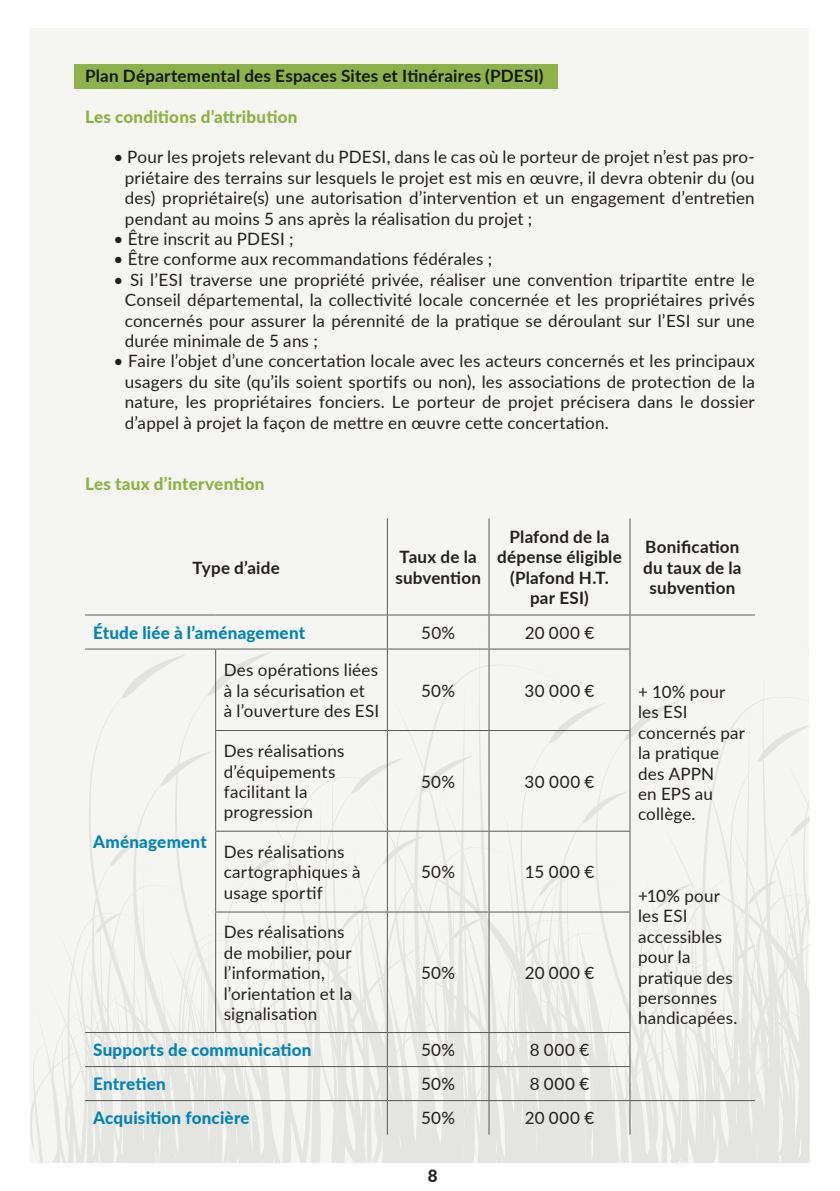
<style>
.page{position:relative;width:840px;height:1191px;background:#fff}
.page>*{position:absolute;margin:0;border:0;box-sizing:border-box;transform-origin:0 0}
.t1{font:17px/20.4px "Lato";letter-spacing:.015em;color:#231f20}
.t2{font:700 17px/20.4px "Lato";letter-spacing:.015em;color:#231f20;text-align:center}
.t3{font:800 17px "Lato";letter-spacing:.015em;color:#0083b7}
.t4{font:800 17px "Lato";letter-spacing:.015em;color:#87b43f}
.t5{font:800 17px "Lato";color:#231f20}
</style>
<div class="page">
<div style="left:30px;top:28px;width:779px;height:1134px;background:#f5f5f1"></div>
<svg style="left:30px;top:621px;width:779px;height:541px"></svg>
<hr style="left:386px;top:518px;width:1px;height:96px;background:#57585a">
<hr style="left:488px;top:518px;width:1px;height:96px;background:#57585a">
<hr style="left:629px;top:518px;width:1px;height:96px;background:#57585a">
<hr style="left:85px;top:614px;width:130px;height:1px;background:#57585a">
<hr style="left:215px;top:614px;width:172px;height:1px;background:#57585a">
<hr style="left:387px;top:614px;width:101px;height:1px;background:#57585a">
<hr style="left:386px;top:615px;width:1px;height:33px;background:#57585a">
<hr style="left:488px;top:614px;width:141px;height:1px;background:#57585a">
<hr style="left:488px;top:615px;width:1px;height:33px;background:#57585a">
<hr style="left:629px;top:614px;width:125px;height:1px;background:#57585a">
<hr style="left:629px;top:615px;width:1px;height:33px;background:#57585a">
<hr style="left:85px;top:648px;width:130px;height:1px;background:#57585a">
<hr style="left:215px;top:648px;width:172px;height:1px;background:#57585a">
<hr style="left:215px;top:649px;width:1px;height:81px;background:#57585a">
<hr style="left:387px;top:648px;width:101px;height:1px;background:#57585a">
<hr style="left:386px;top:649px;width:1px;height:81px;background:#57585a">
<hr style="left:488px;top:648px;width:142px;height:1px;background:#57585a">
<hr style="left:488px;top:649px;width:1px;height:81px;background:#57585a">
<hr style="left:629px;top:649px;width:1px;height:81px;background:#57585a">
<hr style="left:215px;top:730px;width:172px;height:1px;background:#57585a">
<hr style="left:215px;top:731px;width:1px;height:99px;background:#57585a">
<hr style="left:387px;top:730px;width:101px;height:1px;background:#57585a">
<hr style="left:386px;top:731px;width:1px;height:99px;background:#57585a">
<hr style="left:488px;top:730px;width:142px;height:1px;background:#57585a">
<hr style="left:488px;top:731px;width:1px;height:99px;background:#57585a">
<hr style="left:629px;top:731px;width:1px;height:99px;background:#57585a">
<hr style="left:215px;top:830px;width:172px;height:1px;background:#57585a">
<hr style="left:215px;top:831px;width:1px;height:80px;background:#57585a">
<hr style="left:387px;top:830px;width:101px;height:1px;background:#57585a">
<hr style="left:386px;top:831px;width:1px;height:80px;background:#57585a">
<hr style="left:488px;top:830px;width:142px;height:1px;background:#57585a">
<hr style="left:488px;top:831px;width:1px;height:80px;background:#57585a">
<hr style="left:629px;top:831px;width:1px;height:80px;background:#57585a">
<hr style="left:215px;top:911px;width:172px;height:1px;background:#57585a">
<hr style="left:215px;top:912px;width:1px;height:120px;background:#57585a">
<hr style="left:387px;top:911px;width:101px;height:1px;background:#57585a">
<hr style="left:386px;top:912px;width:1px;height:120px;background:#57585a">
<hr style="left:488px;top:911px;width:142px;height:1px;background:#57585a">
<hr style="left:488px;top:912px;width:1px;height:120px;background:#57585a">
<hr style="left:629px;top:912px;width:1px;height:120px;background:#57585a">
<hr style="left:85px;top:1032px;width:130px;height:1px;background:#57585a">
<hr style="left:215px;top:1032px;width:172px;height:1px;background:#57585a">
<hr style="left:387px;top:1032px;width:101px;height:1px;background:#57585a">
<hr style="left:386px;top:1033px;width:1px;height:33px;background:#57585a">
<hr style="left:488px;top:1032px;width:142px;height:1px;background:#57585a">
<hr style="left:488px;top:1033px;width:1px;height:33px;background:#57585a">
<hr style="left:629px;top:1033px;width:1px;height:33px;background:#57585a">
<hr style="left:85px;top:1066px;width:130px;height:1px;background:#57585a">
<hr style="left:215px;top:1066px;width:172px;height:1px;background:#57585a">
<hr style="left:387px;top:1066px;width:101px;height:1px;background:#57585a">
<hr style="left:386px;top:1067px;width:1px;height:33px;background:#57585a">
<hr style="left:488px;top:1066px;width:142px;height:1px;background:#57585a">
<hr style="left:488px;top:1067px;width:1px;height:33px;background:#57585a">
<hr style="left:629px;top:1067px;width:1px;height:33px;background:#57585a">
<hr style="left:85px;top:1100px;width:130px;height:1px;background:#57585a">
<hr style="left:215px;top:1100px;width:172px;height:1px;background:#57585a">
<hr style="left:387px;top:1100px;width:101px;height:1px;background:#57585a">
<hr style="left:386px;top:1101px;width:1px;height:33px;background:#57585a">
<hr style="left:488px;top:1100px;width:141px;height:1px;background:#57585a">
<hr style="left:488px;top:1101px;width:1px;height:33px;background:#57585a">
<hr style="left:629px;top:1100px;width:125px;height:1px;background:#57585a">
<hr style="left:629px;top:1101px;width:1px;height:33px;background:#57585a">
<div style="left:74px;top:65px;width:483px;height:24px;background:#8cb249"></div>
<p class="t2" style="left:85px;top:65px;width:459px">Plan Départemental des Espaces Sites et Itinéraires (PDESI)</p>
<p class="t4" style="left:85px;top:104px;width:214px">Les conditions d’attribution</p>
<p class="t1" style="left:125px;top:146px;width:631px;text-align:justify;text-indent:-11px">• Pour les projets relevant du PDESI, dans le cas où le porteur de projet n’est pas pro&shy;priétaire des terrains sur lesquels le projet est mis en œuvre, il devra obtenir du (ou des) propriétaire(s) une autorisation d’intervention et un engagement d’entretien pendant au moins 5 ans après la réalisation du projet ;</p>
<p class="t1" style="left:113px;top:228px;width:181px">• Être inscrit au PDESI ;</p>
<p class="t1" style="left:113px;top:248px;width:380px">• Être conforme aux recommandations fédérales ;</p>
<p class="t1" style="left:125px;top:269px;width:631px;text-align:justify;text-indent:-11px">• Si l’ESI traverse une propriété privée, réaliser une convention tripartite entre le Conseil départemental, la collectivité locale concernée et les propriétaires privés concernés pour assurer la pérennité de la pratique se déroulant sur l’ESI sur une durée minimale de 5 ans ;</p>
<p class="t1" style="left:125px;top:350px;width:631px;text-align:justify;text-indent:-11px">• Faire l’objet d’une concertation locale avec les acteurs concernés et les principaux usagers du site (qu’ils soient sportifs ou non), les associations de protection de la nature, les propriétaires fonciers. Le porteur de projet précisera dans le dossier d’appel à projet la façon de mettre en œuvre cette concertation.</p>
<p class="t4" style="left:85px;top:471px;width:181px">Les taux d’intervention</p>
<p class="t2" style="left:192px;top:556px;width:89px">Type d’aide</p>
<p class="t2" style="left:395px;top:546px;width:87px;text-align:left">Taux de la subvention</p>
<p class="t2" style="left:497px;top:526px;width:126px">Plafond de la dépense éligible (Plafond H.T. par ESI)</p>
<p class="t2" style="left:643px;top:536px;width:100px">Bonification du taux de la subvention</p>
<p class="t3" style="left:93px;top:620px;width:213px">Étude liée à l’aménagement</p>
<p class="t1" style="left:421px;top:622px;width:35px">50%</p>
<p class="t1" style="left:524px;top:622px;width:71px">20 000 €</p>
<p class="t3" style="left:93px;top:828px;width:115px">Aménagement</p>
<p class="t1" style="left:223px;top:659px;width:157px">Des opérations liées à la sécurisation et<br>à l’ouverture des ESI</p>
<p class="t1" style="left:223px;top:740px;width:122px">Des réalisations d’équipements facilitant la progression</p>
<p class="t1" style="left:223px;top:841px;width:138px">Des réalisations cartographiques à usage sportif</p>
<p class="t1" style="left:223px;top:921px;width:130px">Des réalisations de mobilier, pour l’information, l’orientation et la signalisation</p>
<p class="t1" style="left:421px;top:679px;width:35px">50%</p>
<p class="t1" style="left:524px;top:679px;width:71px">30 000 €</p>
<p class="t1" style="left:421px;top:770px;width:35px">50%</p>
<p class="t1" style="left:524px;top:770px;width:71px">30 000 €</p>
<p class="t1" style="left:421px;top:861px;width:35px">50%</p>
<p class="t1" style="left:524px;top:861px;width:71px">15 000 €</p>
<p class="t1" style="left:421px;top:962px;width:35px">50%</p>
<p class="t1" style="left:524px;top:962px;width:71px">20 000 €</p>
<p class="t3" style="left:93px;top:1037px;width:220px">Supports de communication</p>
<p class="t1" style="left:421px;top:1039px;width:35px">50%</p>
<p class="t1" style="left:529px;top:1039px;width:61px">8 000 €</p>
<p class="t3" style="left:93px;top:1071px;width:74px">Entretien</p>
<p class="t1" style="left:421px;top:1073px;width:35px">50%</p>
<p class="t1" style="left:529px;top:1073px;width:61px">8 000 €</p>
<p class="t3" style="left:93px;top:1105px;width:158px">Acquisition foncière</p>
<p class="t1" style="left:421px;top:1107px;width:35px">50%</p>
<p class="t1" style="left:524px;top:1107px;width:71px">20 000 €</p>
<p class="t5" style="left:427px;top:1163px;width:11px">8</p>
<p class="t1" style="left:637px;top:681px;width:108px">+ 10% pour les ESI concernés par la pratique des APPN<br>en EPS au collège.</p>
<p class="t1" style="left:637px;top:885px;width:101px">+10% pour les ESI accessibles pour la pratique des personnes handicapées.</p>
</div>
